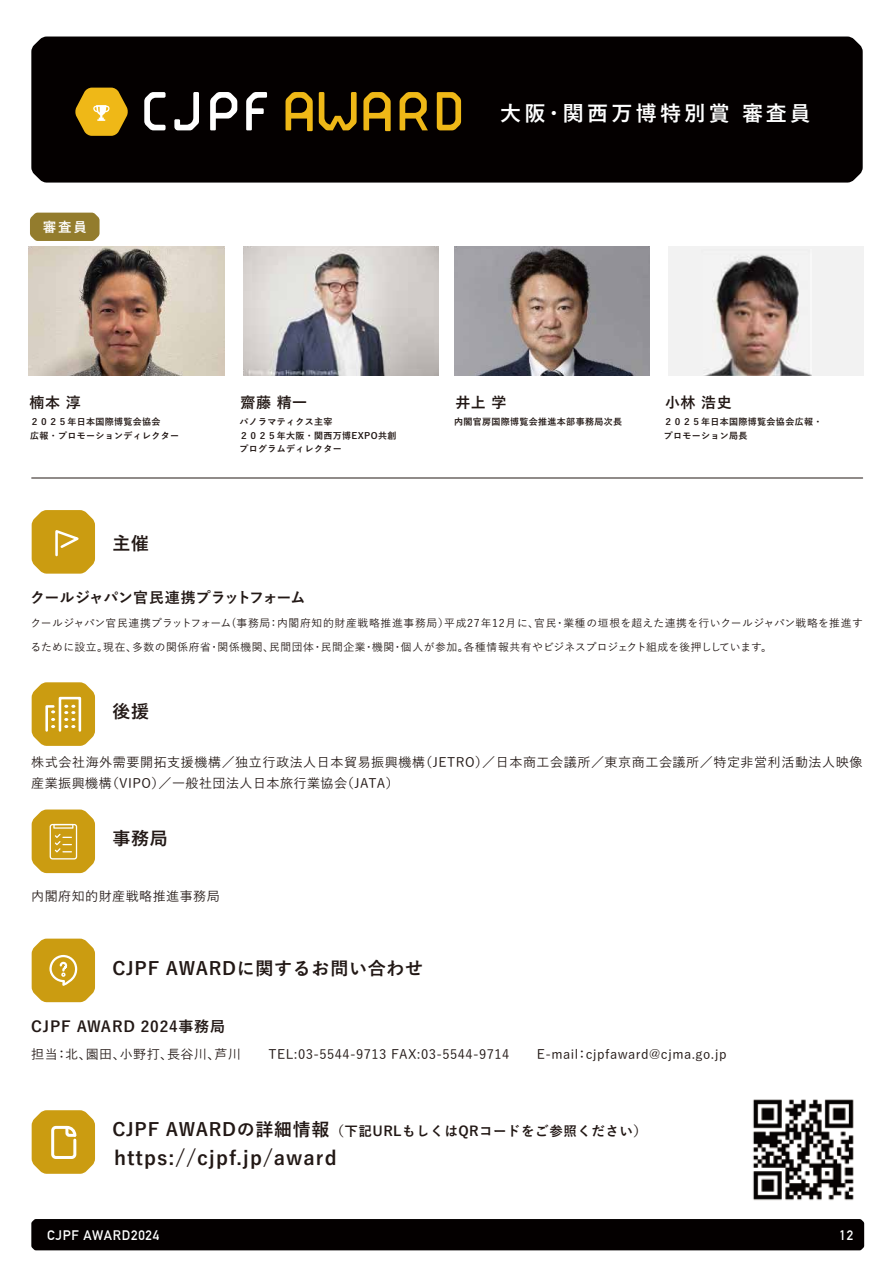
<style>
.page{position:relative;width:893px;height:1263px;background:#fff}
.page>*{position:absolute;margin:0;border:0;box-sizing:border-box;transform-origin:0 0}
.t1{font:700 21px "Yu Go";letter-spacing:.16em;color:#fff}
.t2{font:700 19.5px "Yu Go";letter-spacing:.055em;color:#221815}
.t3{font:700 18px "Yu Go";letter-spacing:.04em;color:#221815}
.t4{font:700 15px "Yu Go";letter-spacing:.04em;color:#221815}
.t5{font:700 15px "Yu Go";letter-spacing:-.02em;color:#221815}
.t6{font:700 13.5px "Yu Go";letter-spacing:.04em;color:#221815}
.t7{font:700 13.5px "DIN Alternate";letter-spacing:.06em;color:#fff}
.t8{font:700 13.5px "Yu Go";color:#fff}
.t9{font:500 13.05px/21px "Yu Go";letter-spacing:.035em;color:#221815}
.t10{font:500 10.8px "Yu Go";letter-spacing:.055em;color:#221815}
.t11{font:700 9px/13.5px "Yu Go";letter-spacing:.04em;color:#221815}
.s1{font-size:18px}
</style>
<div class="page">
<img style="left:243px;top:247px;width:195px;height:129px">
<div style="left:31px;top:37px;width:832px;height:146px;background:#040000"></div>
<svg style="left:144px;top:92px;width:22px;height:38px"></svg>
<svg style="left:174px;top:92px;width:25px;height:38px"></svg>
<svg style="left:210px;top:92px;width:27px;height:38px"></svg>
<svg style="left:246px;top:92px;width:21px;height:38px"></svg>
<svg style="left:75px;top:88px;width:53px;height:48px;background:#be941d"></svg>
<svg style="left:319px;top:92px;width:38px;height:38px"></svg>
<svg style="left:400px;top:92px;width:28px;height:38px"></svg>
<svg style="left:437px;top:92px;width:24px;height:38px"></svg>
<svg style="left:286px;top:92px;width:27px;height:39px"></svg>
<svg style="left:363px;top:92px;width:28px;height:39px"></svg>
<div style="left:31px;top:1219px;width:833px;height:31px;background:#040000"></div>
<div style="left:30px;top:213px;width:70px;height:28px;background:#937c2d"></div>
<hr style="left:32px;top:478px;width:831px;height:1px;background:#221815">
<svg style="left:32px;top:510px;width:63px;height:64px;background:#d0a72b"></svg>
<svg style="left:32px;top:682px;width:63px;height:64px;background:#d3ac39"></svg>
<svg style="left:32px;top:1110px;width:63px;height:64px;background:#d2aa34"></svg>
<img style="left:753px;top:1099px;width:101px;height:102px">
<svg style="left:32px;top:809px;width:63px;height:193px"></svg>
<img style="left:29px;top:247px;width:195px;height:129px">
<img style="left:454px;top:247px;width:196px;height:129px">
<div style="left:668px;top:247px;width:195px;height:129px;background:#f2f2f2"></div>
<img style="left:704px;top:255px;width:107px;height:121px">
<p class="t8" style="left:43px;top:219px;width:46px">審査員</p>
<h1 class="t1" style="left:500px;top:101px;width:312px">大阪・関西万博特別賞 審査員</h1>
<p class="t4" style="left:30px;top:394px;width:53px">楠本 淳</p>
<p class="t11" style="left:30px;top:416px;width:151px">２０２５年日本国際博覧会協会<br>広報・プロモーションディレクター</p>
<h3 class="t3" style="left:113px;top:533px;width:38px">主催</h3>
<p class="t4" style="left:241px;top:394px;width:68px">齋藤 精一</p>
<p class="t11" style="left:239px;top:415px;width:159px">パノラマティクス主宰<br>２０２５年大阪・関西万博EXPO共創プログラムディレクター</p>
<p class="t4" style="left:455px;top:394px;width:53px">井上 学</p>
<p class="t11" style="left:454px;top:415px;width:169px">内閣官房国際博覧会推進本部事務局次長</p>
<p class="t4" style="left:665px;top:394px;width:68px">小林 浩史</p>
<p class="t11" style="left:664px;top:415px;width:160px">２０２５年日本国際博覧会協会広報・プロモーション局長</p>
<p class="t5" style="left:30px;top:589px;width:277px">クールジャパン官民連携プラットフォーム</p>
<p class="t10" style="left:30px;top:613px;width:834px">クールジャパン官民連携プラットフォーム(事務局：内閣府知的財産戦略推進事務局）平成27年12月に、官民・業種の垣根を超えた連携を行いクールジャパン戦略を推進す</p>
<p class="t10" style="left:31px;top:637px;width:743px">るために設立。現在、多数の関係府省・関係機関、民間団体・民間企業・機関・個人が参加。各種情報共有やビジネスプロジェクト組成を後押ししています。</p>
<h3 class="t3" style="left:113px;top:701px;width:38px">後援</h3>
<p class="t9" style="left:31px;top:750px;width:833px">株式会社海外需要開拓支援機構／独立行政法人日本貿易振興機構（JETRO）／日本商工会議所／東京商工会議所／特定非営利活動法人映像産業振興機構（VIPO）／一般社団法人日本旅行業協会（JATA）</p>
<h3 class="t3" style="left:113px;top:829px;width:57px">事務局</h3>
<p class="t9" style="left:31px;top:884px;width:190px">内閣府知的財産戦略推進事務局</p>
<h3 class="t3" style="left:113px;top:958px;width:312px">CJPF AWARDに関するお問い合わせ</h3>
<p class="t4" style="left:31px;top:1017px;width:195px">CJPF AWARD 2024事務局</p>
<p class="t9" style="left:31px;top:1041px;width:697px">担当：北、園田、小野打、長谷川、芦川　　TEL:03-5544-9713 FAX:03-5544-9714　　E-mail：cjpfaward@cjma.go.jp</p>
<p class="t6" style="left:113px;top:1123px;width:536px"><span class="s1">CJPF AWARDの詳細情報</span>（下記URLもしくはQRコードをご参照ください）</p>
<h2 class="t2" style="left:114px;top:1146px;width:224px">https://cjpf.jp/award</h2>
<p class="t7" style="left:47px;top:1224px;width:114px">CJPF AWARD2024</p>
<p class="t7" style="left:840px;top:1224px;width:15px">12</p>
</div>
